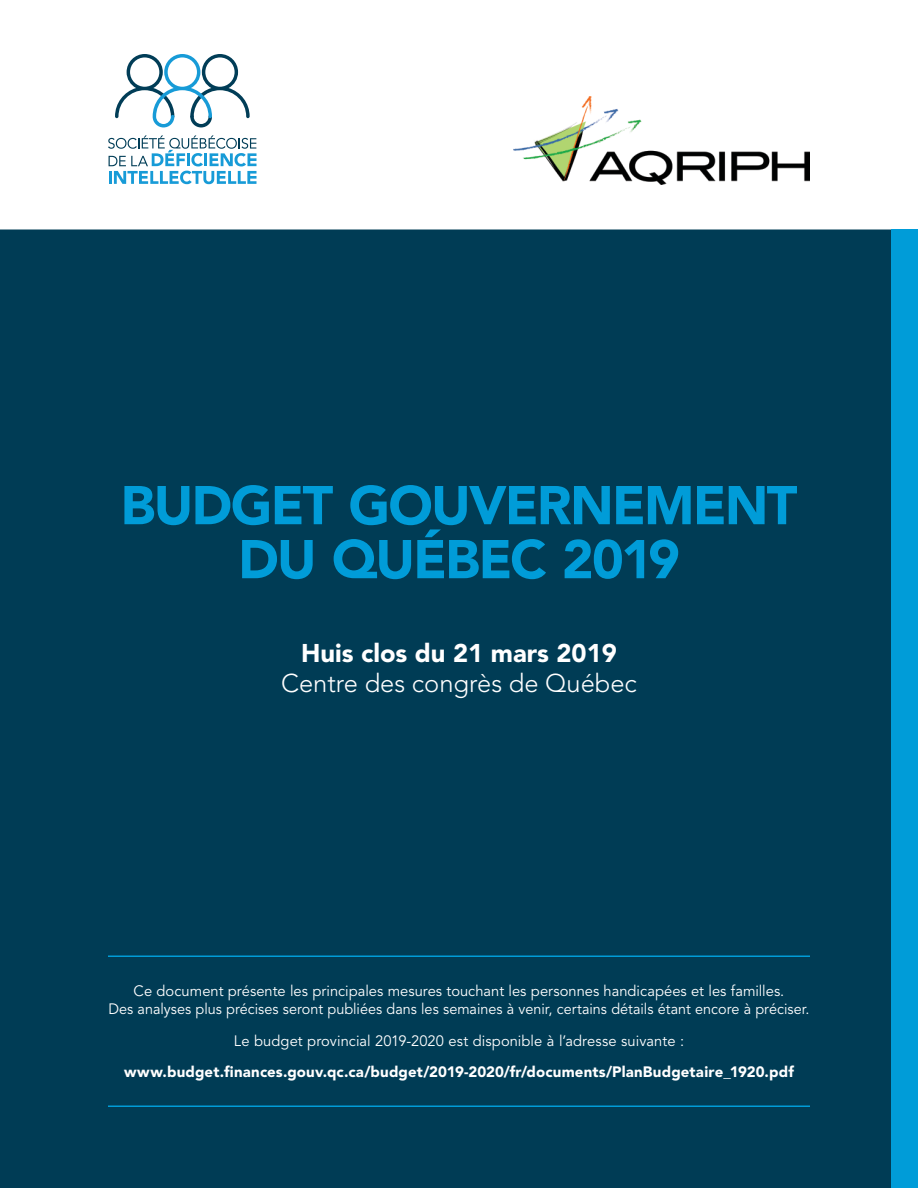
<style>
.page{position:relative;width:918px;height:1188px;background:#fff}
.page>*{position:absolute;margin:0;border:0;box-sizing:border-box;transform-origin:0 0}
.t1{font:900 54px/54px "Avenir LT Std";letter-spacing:-.03em;color:#009cd8;text-align:center}
.t2{font:300 25.5px "Avenir LT Std";color:#fff}
.t3{font:900 25.5px "Avenir LT Std";color:#fff}
.t4{font:15px/18px "Avenir LT Std";color:#fff;text-align:center}
.t5{font:900 15px "Avenir LT Std";letter-spacing:.01em;color:#fff}
</style>
<div class="page">
<div style="left:0;top:230px;width:891px;height:958px;background:#003c55"></div>
<div style="left:891px;top:230px;width:27px;height:958px;background:#009cd8"></div>
<hr style="left:108px;top:1106px;width:702px;height:1px;background:#009cd8">
<hr style="left:108px;top:956px;width:702px;height:1px;background:#009cd8">
<img style="left:514px;top:96px;width:296px;height:88px">
<svg style="left:115px;top:54px;width:135px;height:73px"></svg>
<svg style="left:108px;top:135px;width:149px;height:49px"></svg>
<h1 class="t1" style="left:121px;top:478px;width:678px">BUDGET GOUVERNEMENT<br>DU QUÉBEC 2019</h1>
<h2 class="t3" style="left:301px;top:638px;width:317px">Huis clos du 21 mars 2019</h2>
<h2 class="t2" style="left:281px;top:668px;width:357px">Centre des congrès de Québec</h2>
<p class="t4" style="left:108px;top:983px;width:703px">Ce document présente les principales mesures touchant les personnes handicapées et les familles.<br>Des analyses plus précises seront publiées dans les semaines à venir, certains détails étant encore à préciser.</p>
<p class="t4" style="left:234px;top:1032px;width:452px">Le budget provincial 2019-2020 est disponible à l’adresse suivante :</p>
<p class="t5" style="left:124px;top:1063px;width:671px">www.budget.finances.gouv.qc.ca/budget/2019-2020/fr/documents/PlanBudgetaire_1920.pdf</p>
</div>
